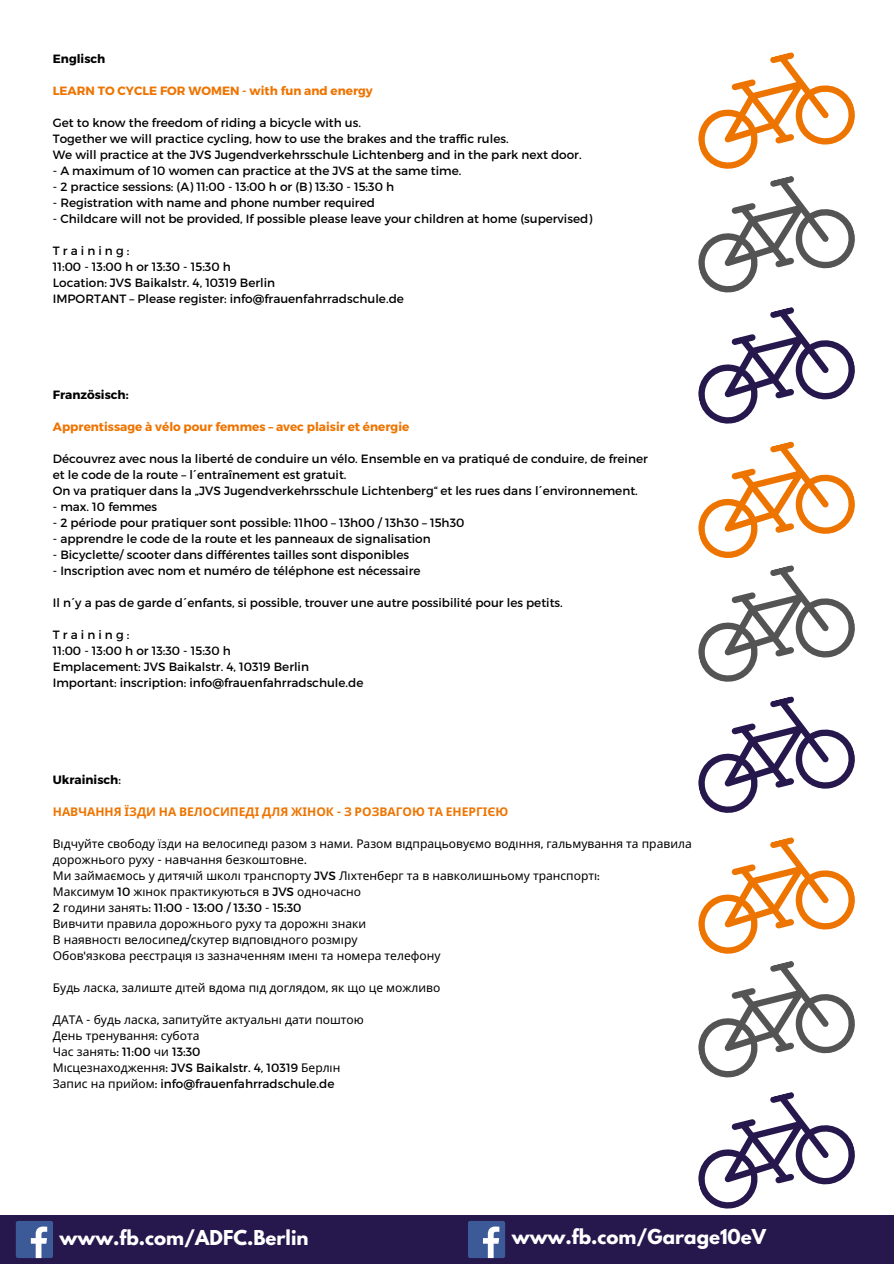
<style>
.page{position:relative;width:894px;height:1264px;background:#fff}
.page>*{position:absolute;margin:0;border:0;box-sizing:border-box;transform-origin:0 0}
.t1{font:700 18.15px "League Spartan";color:#fff}
.t2{font:12px "Montserrat";color:#000}
.t3{font:12px/16px "Noto Sans";color:#000}
.t4{font:700 12px "Montserrat";color:#ee7400}
.t5{font:700 12px "Noto Sans";color:#ee7400}
.t6{font:700 12px "Montserrat";color:#000}
.t7{font:12px "Montserrat";letter-spacing:.26em;color:#000}
.s1{font-weight:400}
.s2{font-family:"Montserrat"}
.s3{font-family:"Noto Sans"}
</style>
<div class="page">
<svg style="left:698px;top:52px;width:157px;height:761px"></svg>
<div style="left:0;top:1214px;width:893px;height:49px;background:#26174d"></div>
<svg style="left:698px;top:837px;width:157px;height:372px"></svg>
<div style="left:16px;top:1220px;width:37px;height:37px;background:#3d5a98;border-radius:2px"></div>
<svg style="left:31px;top:1226px;width:16px;height:31px"></svg>
<div style="left:468px;top:1220px;width:37px;height:37px;background:#3d5a98;border-radius:2px"></div>
<svg style="left:483px;top:1226px;width:16px;height:31px"></svg>
<p class="t6" style="left:53px;top:51px;width:54px">Englisch</p>
<p class="t4" style="left:53px;top:83px;width:321px">LEARN TO CYCLE FOR WOMEN - with fun and energy</p>
<p class="t2" style="left:53px;top:115px;width:309px">Get to know the freedom of riding a bicycle with us.</p>
<h3 class="t2" style="left:53px;top:131px;width:457px">Together we will practice cycling, how to use the brakes and the traffic rules.</h3>
<h3 class="t2" style="left:53px;top:147px;width:530px">We will practice at the JVS Jugendverkehrsschule Lichtenberg and in the park next door.</h3>
<p class="t2" style="left:53px;top:163px;width:410px">- A maximum of 10 women can practice at the JVS at the same time.</p>
<p class="t2" style="left:53px;top:179px;width:342px">- 2 practice sessions: (A) 11:00 - 13:00 h or (B) 13:30 - 15:30 h</p>
<p class="t2" style="left:53px;top:195px;width:323px">- Registration with name and phone number required</p>
<p class="t2" style="left:53px;top:211px;width:541px">- Childcare will not be provided, If possible please leave your children at home (supervised)</p>
<p class="t7" style="left:53px;top:243px;width:78px">Training:</p>
<p class="t2" style="left:53px;top:259px;width:179px">11:00 - 13:00 h or 13:30 - 15:30 h</p>
<p class="t2" style="left:53px;top:275px;width:224px">Location: JVS Baikalstr. 4, 10319 Berlin</p>
<p class="t2" style="left:53px;top:291px;width:352px">IMPORTANT – Please register: info@frauenfahrradschule.de</p>
<p class="t6" style="left:53px;top:387px;width:77px">Französisch:</p>
<p class="t4" style="left:53px;top:419px;width:358px">Apprentissage à vélo pour femmes – avec plaisir et énergie</p>
<p class="t2" style="left:53px;top:451px;width:596px">Découvrez avec nous la liberté de conduire un vélo. Ensemble en va pratiqué de conduire, de freiner</p>
<h3 class="t2" style="left:53px;top:467px;width:295px">et le code de la route – l´entraînement est gratuit.</h3>
<h3 class="t2" style="left:53px;top:483px;width:586px">On va pratiquer dans la „JVS Jugendverkehrsschule Lichtenberg“ et les rues dans l´environnement.</h3>
<p class="t2" style="left:53px;top:499px;width:106px">- max. 10 femmes</p>
<p class="t2" style="left:53px;top:515px;width:413px">- 2 période pour pratiquer sont possible: 11h00 – 13h00 / 13h30 – 15h30</p>
<p class="t2" style="left:53px;top:531px;width:379px">- apprendre le code de la route et les panneaux de signalisation</p>
<p class="t2" style="left:53px;top:547px;width:358px">- Bicyclette/ scooter dans différentes tailles sont disponibles</p>
<p class="t2" style="left:53px;top:563px;width:369px">- Inscription avec nom et numéro de téléphone est nécessaire</p>
<p class="t2" style="left:53px;top:595px;width:511px">Il n´y a pas de garde d´enfants, si possible, trouver une autre possibilité pour les petits.</p>
<p class="t7" style="left:53px;top:627px;width:78px">Training:</p>
<p class="t2" style="left:53px;top:643px;width:179px">11:00 - 13:00 h or 13:30 - 15:30 h</p>
<p class="t2" style="left:53px;top:659px;width:257px">Emplacement: JVS Baikalstr. 4, 10319 Berlin</p>
<p class="t2" style="left:53px;top:675px;width:312px">Important: inscription: info@frauenfahrradschule.de</p>
<p class="t6" style="left:53px;top:771px;width:70px">Ukrainisch<span class="s1">:</span></p>
<p class="t5" style="left:53px;top:802px;width:457px">НАВЧАННЯ ЇЗДИ НА ВЕЛОСИПЕДІ ДЛЯ ЖІНОК <span class="s2">-</span> З РОЗВАГОЮ ТА ЕНЕРГІЄЮ</p>
<p class="t3" style="left:53px;top:834px;width:640px">Відчуйте свободу їзди на велосипеді разом з нами<span class="s2">.</span> Разом відпрацьовуємо воді ння<span class="s2">,</span> гальмування та правила</p>
<p class="t3" style="left:53px;top:850px;width:548px">дорожнього руху <span class="s2">-</span> навчання безкоштовне<span class="s2">.<br></span>Ми займаємось у дитячі й школі транспорту <span class="s2">JVS</span> Ліхтенберг та в навколишньому транспорті<span class="s2">:</span></p>
<h2 class="t3" style="left:53px;top:882px;width:310px">Максимум <span class="s2">10</span> жі нок практикуються в <span class="s2">JVS</span> одночасно</h2>
<p class="t2" style="left:53px;top:899px;width:250px">2 <span class="s3">години занять</span>: 11:00 - 13:00 / 13:30 - 15:30</p>
<p class="t3" style="left:53px;top:914px;width:315px">Вивчити правила дорожнього руху та дорожні знаки</p>
<p class="t3" style="left:53px;top:930px;width:306px">В наявності велосипед<span class="s2">/</span>скутер відповідного розмі ру</p>
<p class="t3" style="left:53px;top:946px;width:389px">Обов<span class="s2">'</span>язкова реєстрація із зазначенням і мені та номера телефону</p>
<p class="t3" style="left:53px;top:978px;width:389px">Будь ласка<span class="s2">,</span> залиште дітей вдома під доглядом<span class="s2">,</span> як що це можливо</p>
<p class="t3" style="left:53px;top:1010px;width:312px">ДАТА <span class="s2">-</span> будь ласка<span class="s2">,</span> запитуйте актуальні дати поштою<br>День тренування<span class="s2">:</span> субота</p>
<p class="t3" style="left:53px;top:1042px;width:149px">Час занять<span class="s2">: 11:00</span> чи <span class="s2">13:30</span></p>
<p class="t3" style="left:53px;top:1058px;width:289px">Мі сцезнаходження<span class="s2">: JVS Baikalstr. 4, 10319</span> Берлі н</p>
<p class="t2" style="left:53px;top:1075px;width:283px"><span class="s3">Запис на прийом</span>: info@frauenfahrradschule.de</p>
<p class="t1" style="left:59px;top:1228px;width:250px">www.fb.com/ADFC.Berlin</p>
<p class="t1" style="left:511px;top:1227px;width:256px">www.fb.com/Garage10eV</p>
</div>
